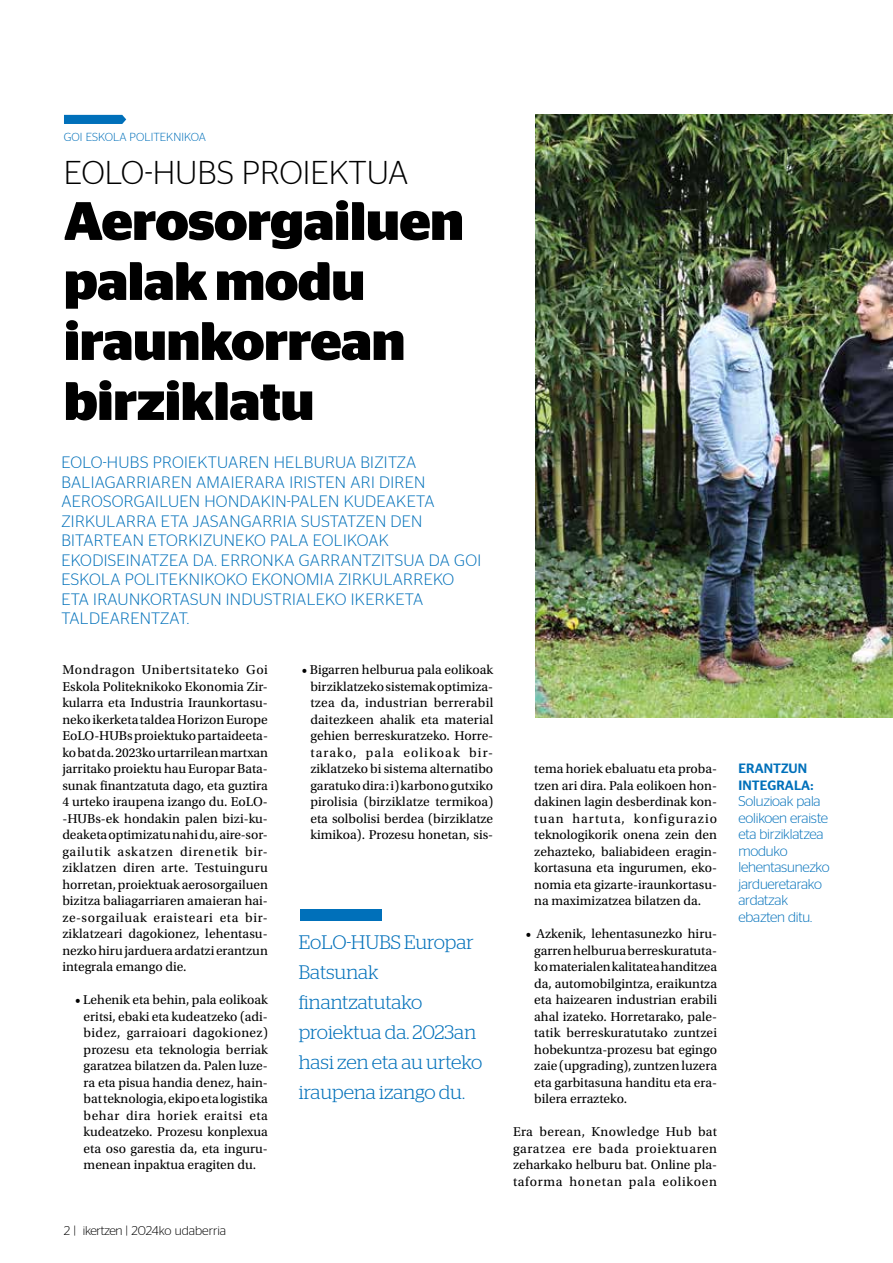
<style>
.page{position:relative;width:893px;height:1263px;background:#fff}
.page>*{position:absolute;margin:0;border:0;box-sizing:border-box;transform-origin:0 0}
.t1{font:700 54px/60px "Stag Sans";letter-spacing:-.01em;color:#000}
.t2{font:300 33px "Stag Sans";color:#000}
.t3{font:300 19.5px/30px "Stag";color:#0070ba}
.t4{font:300 16.5px/19.5px "Stag Sans";letter-spacing:.02em;color:#0070ba}
.t5{font:300 14.25px/16.5px "Stag Sans";letter-spacing:-.015em;color:#0070ba}
.t6{font:13.5px/16.5px "Utopia Std";color:#000;text-align:justify}
.t7{font:500 13.5px/16.5px "Stag Sans";letter-spacing:.005em;color:#0070ba}
.t8{font:300 12.75px "Stag Sans";letter-spacing:-.015em;color:#000}
.t9{font:300 11.7px "Stag Sans";color:#0070ba}
</style>
<div class="page">
<svg style="left:64px;top:114px;width:63px;height:10px"></svg>
<img style="left:536px;top:115px;width:357px;height:603px">
<div style="left:300px;top:909px;width:81px;height:12px;background:#0070ba"></div>
<p class="t9" style="left:64px;top:130px;width:144px">GOI ESKOLA POLITEKNIKOA</p>
<h2 class="t2" style="left:64px;top:154px;width:346px">EOLO-HUBS PROIEKTUA</h2>
<h1 class="t1" style="left:64px;top:191px;width:402px">Aerosorgailuen palak modu iraunkorrean birziklatu</h1>
<p class="t4" style="left:61px;top:452px;width:421px">EOLO-HUBS PROIEKTUAREN HELBURUA BIZITZA BALIAGARRIAREN AMAIERARA IRISTEN ARI DIREN AEROSORGAILUEN HONDAKIN-PALEN KUDEAKETA ZIRKULARRA ETA JASANGARRIA SUSTATZEN DEN BITARTEAN ETORKIZUNEKO PALA EOLIKOAK EKODISEINATZEA DA. ERRONKA GARRANTZITSUA DA GOI ESKOLA POLITEKNIKOKO EKONOMIA ZIRKULARREKO ETA IRAUNKORTASUN INDUSTRIALEKO IKERKETA TALDEARENTZAT.</p>
<p class="t6" style="left:62px;top:662px;width:207px">Mondragon Unibertsitateko Goi Eskola Politeknikoko Ekonomia Zir&shy;kularra eta Industria Iraunkortasu&shy;neko ikerketa taldea Horizon Europe EoLO-HUBs proiektuko partaideeta&shy;ko bat da. 2023ko urtarrilean martxan jarritako proiektu hau Europar Bata&shy;sunak finantzatuta dago, eta guztira 4 urteko iraupena izango du. EoLO--HUBs-ek hondakin palen bizi-ku&shy;deaketa optimizatu nahi du, aire-sor&shy;gailutik askatzen direnetik bir&shy;ziklatzen diren arte. Testuinguru horretan, proiektuak aerosorgailuen bizitza baliagarriaren amaieran hai&shy;ze-sorgailuak eraisteari eta bir&shy;ziklatzeari dagokionez, lehentasu&shy;nezko hiru jarduera ardatzi erantzun integrala emango die.</p>
<p class="t6" style="left:84px;top:992px;width:186px;text-indent:-9px">• Lehenik eta behin, pala eolikoak eritsi, ebaki eta kudeatzeko (adi&shy;bidez, garraioari dagokionez) prozesu eta teknologia berriak garatzea bilatzen da. Palen luze&shy;ra eta pisua handia denez, hain&shy;bat teknologia, ekipo eta logistika behar dira horiek eraitsi eta kudeatzeko. Prozesu konplexua eta oso garestia da, eta inguru&shy;menean inpaktua eragiten du.</p>
<p class="t8" style="left:64px;top:1223px;width:164px">2 | ikertzen | 2024ko udaberria</p>
<p class="t6" style="left:310px;top:662px;width:184px;text-indent:-9px">• Bigarren helburua pala eolikoak birziklatzeko sistemak optimiza&shy;tzea da, industrian berrerabil daitezkeen ahalik eta material gehien berreskuratzeko. Horre&shy;tarako, pala eolikoak bir&shy;ziklatzeko bi sistema alternatibo garatuko dira: i) karbono gutxiko pirolisia (birziklatze termikoa) eta solbolisi berdea (birziklatze kimikoa). Prozesu honetan, sis-</p>
<h3 class="t3" style="left:299px;top:927px;width:185px">EoLO-HUBS Europar<br>Batsunak finantzatutako proiektua da. 2023an hasi zen eta au urteko iraupena izango du.</h3>
<p class="t6" style="left:534px;top:761px;width:184px">tema horiek ebaluatu eta proba&shy;tzen ari dira. Pala eolikoen hon&shy;dakinen lagin desberdinak kon&shy;tuan hartuta, konfigurazio teknologikorik onena zein den zehazteko, baliabideen eragin&shy;kortasuna eta ingurumen, eko&shy;nomia eta gizarte-iraunkortasu&shy;na maximizatzea bilatzen da.</p>
<p class="t6" style="left:534px;top:926px;width:184px;text-indent:-9px">• Azkenik, lehentasunezko hiru&shy;garren helburua berreskuratuta&shy;ko materialen kalitatea handitzea da, automobilgintza, eraikuntza eta haizearen industrian erabili ahal izateko. Horretarako, pale&shy;tatik berreskuratutako zuntzei hobekuntza-prozesu bat egingo zaie (upgrading), zuntzen luzera eta garbitasuna handitu eta era&shy;bilera errazteko.</p>
<p class="t6" style="left:513px;top:1124px;width:206px">Era berean, Knowledge Hub bat garatzea ere bada proiektuaren zeharkako helburu bat. Online pla&shy;taforma honetan pala eolikoen</p>
<p class="t7" style="left:739px;top:760px;width:76px">ERANTZUN<br>INTEGRALA:</p>
<p class="t5" style="left:738px;top:793px;width:93px">Soluzioak pala eolikoen eraiste eta birziklatzea moduko lehentasunezko jardueretarako ardatzak ebazten ditu.</p>
</div>
